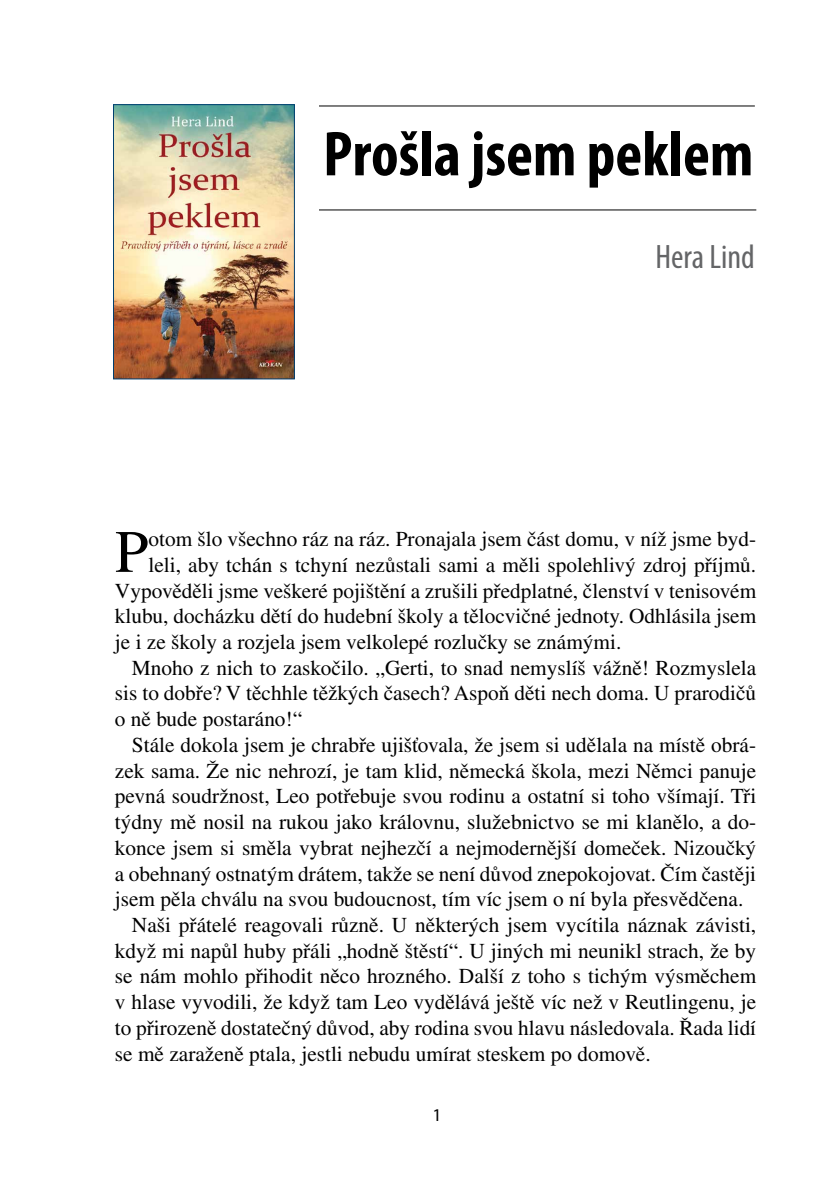
<style>
.page{position:relative;width:840px;height:1191px;background:#fff}
.page>*{position:absolute;margin:0;border:0;box-sizing:border-box;transform-origin:0 0}
.t1{font:700 condensed 64px "Myriad Pro";color:#000}
.t2{font:60.2px "Times CE";color:#000}
.t3{font:condensed 34px "Myriad Pro";color:#646567}
.t4{font:21.2px "Times CE";color:#000}
.t5{font:18px "Myriad Pro";color:#000}
</style>
<div class="page">
<hr style="left:113px;top:105px;width:641px;height:1px;background:#000">
<hr style="left:115px;top:209px;width:640px;height:1px;background:#000">
<div style="left:69px;top:49px;width:249px;height:266px;background:#fff"></div>
<img style="left:115px;top:106px;width:178px;height:271px">
<div style="left:113px;top:104px;width:182px;height:275px;border:1px solid #003f70"></div>
<h1 class="t1" style="left:323px;top:114px;width:431px">Prošla jsem peklem</h1>
<h3 class="t3" style="left:655px;top:238px;width:101px">Hera Lind</h3>
<h2 class="t2" style="left:115px;top:516px;width:35px">P</h2>
<p class="t4" style="left:148px;top:527px;width:609px">otom šlo všechno ráz na ráz. Pronajala jsem část domu, v níž jsme byd-</p>
<p class="t4" style="left:148px;top:552px;width:609px">leli, aby tchán s tchyní nezůstali sami a měli spolehlivý zdroj příjmů.</p>
<p class="t4" style="left:115px;top:578px;width:642px">Vypověděli jsme veškeré pojištění a zrušili předplatné, členství v tenisovém</p>
<p class="t4" style="left:115px;top:604px;width:642px">klubu, docházku dětí do hudební školy a tělocvičné jednoty. Odhlásila jsem</p>
<p class="t4" style="left:115px;top:629px;width:507px">je i ze školy a rozjela jsem velkolepé rozlučky se známými.</p>
<p class="t4" style="left:132px;top:655px;width:625px">Mnoho z nich to zaskočilo. „Gerti, to snad nemyslíš vážně! Rozmyslela</p>
<p class="t4" style="left:115px;top:681px;width:642px">sis to dobře? V těchhle těžkých časech? Aspoň děti nech doma. U prarodičů</p>
<p class="t4" style="left:115px;top:706px;width:189px">o ně bude postaráno!“</p>
<p class="t4" style="left:132px;top:732px;width:625px">Stále dokola jsem je chrabře ujišťovala, že jsem si udělala na místě obrá-</p>
<p class="t4" style="left:115px;top:758px;width:642px">zek sama. Že nic nehrozí, je tam klid, německá škola, mezi Němci panuje</p>
<p class="t4" style="left:115px;top:784px;width:642px">pevná soudržnost, Leo potřebuje svou rodinu a ostatní si toho všímají. Tři</p>
<p class="t4" style="left:115px;top:809px;width:642px">týdny mě nosil na rukou jako královnu, služebnictvo se mi klanělo, a do-</p>
<p class="t4" style="left:115px;top:835px;width:642px">konce jsem si směla vybrat nejhezčí a nejmodernější domeček. Nizoučký</p>
<p class="t4" style="left:115px;top:861px;width:642px">a obehnaný ostnatým drátem, takže se není důvod znepokojovat. Čím častěji</p>
<p class="t4" style="left:115px;top:886px;width:629px">jsem pěla chválu na svou budoucnost, tím víc jsem o ní byla přesvědčena.</p>
<p class="t4" style="left:132px;top:912px;width:625px">Naši přátelé reagovali různě. U některých jsem vycítila náznak závisti,</p>
<p class="t4" style="left:115px;top:938px;width:642px">když mi napůl huby přáli „hodně štěstí“. U jiných mi neunikl strach, že by</p>
<p class="t4" style="left:115px;top:964px;width:642px">se nám mohlo přihodit něco hrozného. Další z toho s tichým výsměchem</p>
<p class="t4" style="left:115px;top:989px;width:642px">v hlase vyvodili, že když tam Leo vydělává ještě víc než v Reutlingenu, je</p>
<p class="t4" style="left:115px;top:1015px;width:642px">to přirozeně dostatečný důvod, aby rodina svou hlavu následovala. Řada lidí</p>
<p class="t4" style="left:115px;top:1041px;width:537px">se mě zaraženě ptala, jestli nebudu umírat steskem po domově.</p>
<p class="t5" style="left:432px;top:1103px;width:11px">1</p>
</div>
